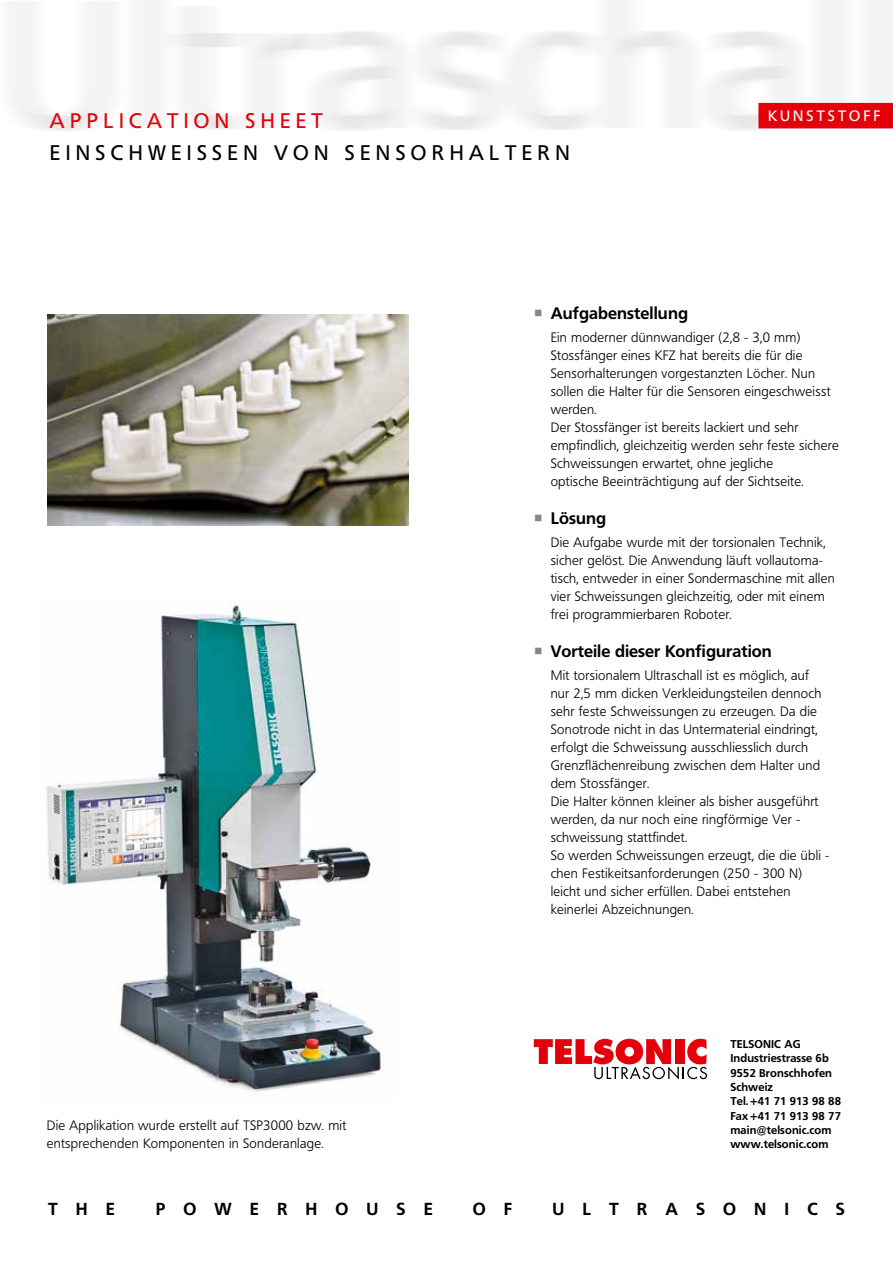
<style>
.page{position:relative;width:893px;height:1263px;background:#fff}
.page>*{position:absolute;margin:0;border:0;box-sizing:border-box;transform-origin:0 0}
.t1{font:21px "Frutiger BQ";letter-spacing:.25em;color:#000}
.t2{font:21px "Frutiger BQ";letter-spacing:.25em;color:#e3000b}
.t3{font:700 17.25px "Frutiger BQ";letter-spacing:1.05em;color:#000}
.t4{font:700 16.5px "Frutiger BQ";letter-spacing:.005em;color:#000}
.t5{font:15px "Frutiger BQ";letter-spacing:.2em;color:#fff}
.t6{font:300 13.5px/18px "Frutiger BQ";letter-spacing:.02em;color:#000}
.t7{font:700 11.25px/14.2px "Frutiger BQ";letter-spacing:.01em;color:#000}
.s1{color:#868786}
</style>
<div class="page">
<img style="left:48px;top:314px;width:360px;height:211px">
<div style="left:758px;top:103px;width:135px;height:25px;background:#e3000b"></div>
<svg style="left:534px;top:1039px;width:173px;height:40px"></svg>
<img style="left:46px;top:602px;width:337px;height:490px">
<h1 class="t2" style="left:50px;top:108px;width:275px">APPLICATION SHEET</h1>
<h1 class="t1" style="left:50px;top:140px;width:14px">EIN</h1>
<h1 class="t1" style="left:95px;top:140px;width:147px">SCH WEI SSEN</h1>
<h1 class="t1" style="left:274px;top:140px;width:37px">VON</h1>
<h1 class="t1" style="left:345px;top:140px;width:159px">SEN SORH ALTE</h1>
<h1 class="t1" style="left:537px;top:140px;width:31px">RN</h1>
<p class="t5" style="left:768px;top:107px;width:112px">KUNSTSTOFF</p>
<p class="t6" style="left:47px;top:1117px;width:301px">Die Applikation wurde erstellt auf TSP3000 bzw. mit entsprechenden Komponenten in Sonderanlage.</p>
<p class="t4" style="left:534px;top:303px;width:156px"><span class="s1">○</span> Aufgabenstellung</p>
<p class="t6" style="left:551px;top:329px;width:290px">Ein moderner dünnwandiger (2,8 - 3,0 mm)<br>Stossfänger eines KFZ hat bereits die für die Sensorhalterungen vorgestanzten Löcher. Nun sollen die Halter für die Sensoren eingeschweisst werden.<br>Der Stossfänger ist bereits lackiert und sehr empfindlich, gleichzeitig werden sehr feste sichere Schweissungen erwartet, ohne jegliche<br>optische Beeinträchtigung auf der Sichtseite.</p>
<p class="t4" style="left:534px;top:508px;width:74px"><span class="s1">○</span> Lösung</p>
<p class="t6" style="left:551px;top:534px;width:286px">Die Aufgabe wurde mit der torsionalen Technik, sicher gelöst. Die Anwendung läuft vollautoma&shy;tisch, entweder in einer Sondermaschine mit allen vier Schweissungen gleichzeitig, oder mit einem frei programmierbaren Roboter.</p>
<p class="t4" style="left:534px;top:641px;width:240px"><span class="s1">○</span> Vorteile dieser Konfiguration</p>
<p class="t6" style="left:551px;top:666px;width:280px">Mit torsionalem Ultraschall ist es möglich, auf nur 2,5 mm dicken Verkleidungsteilen dennoch sehr feste Schweissungen zu erzeugen. Da die Sonotrode nicht in das Untermaterial eindringt, erfolgt die Schweissung ausschliesslich durch Grenzflächenreibung zwischen dem Halter und dem Stossfänger.<br>Die Halter können kleiner als bisher ausgeführt werden, da nur noch eine ringförmige Ver - schweissung stattfindet.<br>So werden Schweissungen erzeugt, die die übli - chen Festikeitsanforderungen (250 - 300 N) leicht und sicher erfüllen. Dabei entstehen keinerlei Abzeichnungen.</p>
<p class="t7" style="left:730px;top:1037px;width:112px">TELSONIC AG<br>Industriestrasse 6b<br>9552 Bronschhofen<br>Schweiz<br>Tel.+41 71 913 98 88<br>Fax+41 71 913 98 77 main@telsonic.com www.telsonic.com</p>
<p class="t3" style="left:48px;top:1199px;width:68px">THE</p>
<p class="t3" style="left:156px;top:1199px;width:278px">POWERHOUSE</p>
<p class="t3" style="left:473px;top:1199px;width:41px">O F</p>
<p class="t3" style="left:552px;top:1199px;width:294px">ULTRASONICS</p>
</div>
